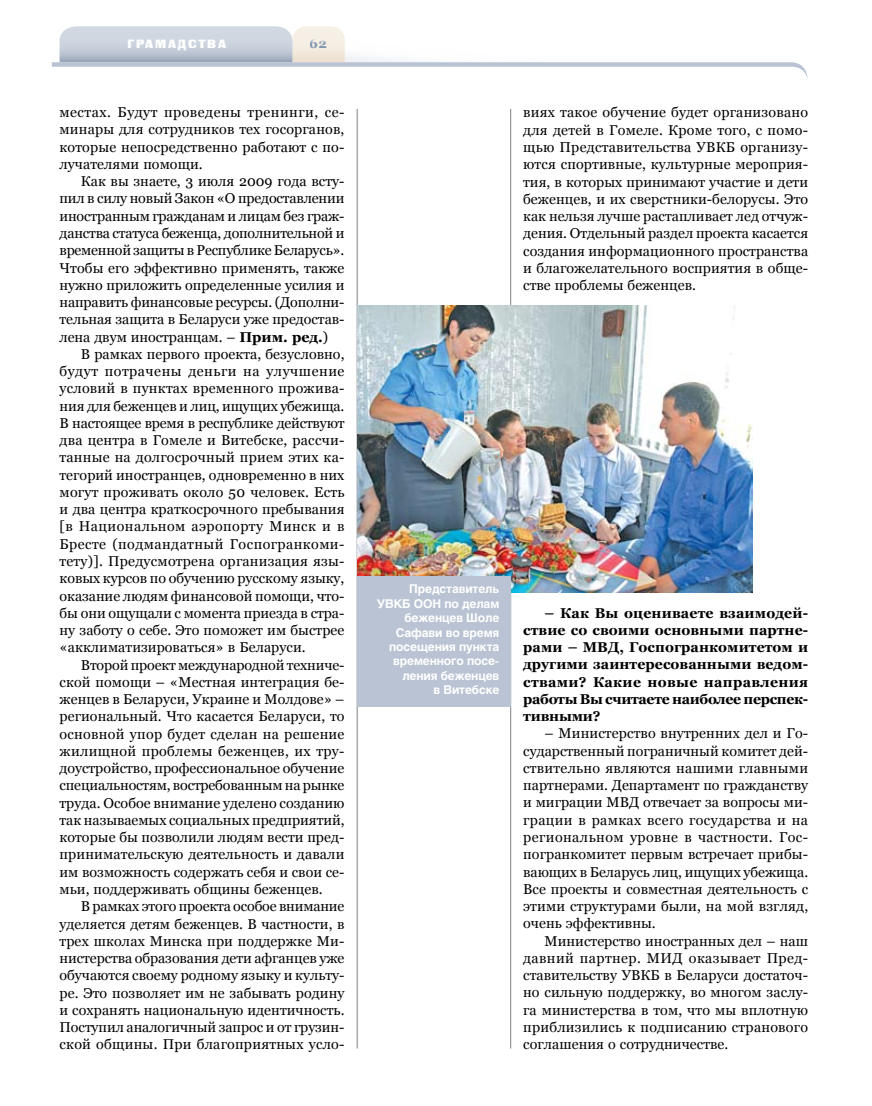
<style>
.page{position:relative;width:872px;height:1106px;background:#fff}
.page>*{position:absolute;margin:0;border:0;box-sizing:border-box;transform-origin:0 0}
.t1{font:14.25px/17.2px "Georgia";letter-spacing:.005em;color:#000;text-align:justify}
.t2{font:700 14.25px/17.2px "Georgia";letter-spacing:-.025em;color:#000;text-align:justify}
.t3{font:700 13.5px "Georgia";color:#8095af}
.t4{font:700 12px/14.4px "Helios";letter-spacing:-.01em;color:#fff;text-align:right}
.t5{font:12px "Black Grotesk C";letter-spacing:.15em;color:#fff}
.s1{font-weight:700}
</style>
<div class="page">
<svg style="left:52px;top:26px;width:755px;height:51px"></svg>
<hr style="left:357px;top:109px;width:1px;height:939px;background:#818084">
<hr style="left:510px;top:109px;width:1px;height:939px;background:#818084">
<img style="left:357px;top:305px;width:396px;height:287px">
<div style="left:357px;top:576px;width:153px;height:130px;background:#b9c3d3"></div>
<p class="t5" style="left:127px;top:36px;width:100px">грамадства</p>
<p class="t3" style="left:310px;top:35px;width:19px">62</p>
<p class="t1" style="left:60px;top:104px;width:286px">местах. Будут проведены тренинги, се&shy;минары для сотрудников тех госорганов, которые непосредственно работают с по&shy;лучателями помощи.</p>
<p class="t1" style="left:60px;top:173px;width:286px;text-indent:21px">Как вы знаете, 3 июля 2009 года всту&shy;пил в силу новый Закон «О предоставлении иностранным гражданам и лицам без граж&shy;данства статуса беженца, дополнительной и временной защиты в Республике Беларусь».<br>Чтобы его эффективно применять, также нужно приложить определенные усилия и направить финансовые ресурсы. (Дополни&shy;тельная защита в Беларуси уже предостав&shy;лена двум иностранцам. – <span class="s1">Прим. ред.</span>)</p>
<p class="t1" style="left:60px;top:345px;width:286px;text-indent:21px">В рамках первого проекта, безусловно, будут потрачены деньги на улучшение условий в пунктах временного прожива&shy;ния для беженцев и лиц, ищущих убежища.<br>В настоящее время в республике действуют два центра в Гомеле и Витебске, рассчи&shy;танные на долгосрочный прием этих ка&shy;тегорий иностранцев, одновременно в них могут проживать около 50 человек. Есть и два центра краткосрочного пребывания [в Национальном аэропорту Минск и в Бресте (подмандатный Госпогранкоми&shy;тету)]. Предусмотрена организация язы&shy;ковых курсов по обучению русскому языку, оказание людям финансовой помощи, что&shy;бы они ощущали с момента приезда в стра&shy;ну заботу о себе. Это поможет им быстрее «акклиматизироваться» в Беларуси.</p>
<p class="t1" style="left:60px;top:656px;width:286px;text-indent:21px">Второй проект международной техниче&shy;ской помощи – «Местная интеграция бе&shy;женцев в Беларуси, Украине и Молдове» – региональный. Что касается Беларуси, то основной упор будет сделан на решение жилищной проблемы беженцев, их тру&shy;доустройство, профессиональное обучение специальностям, востребованным на рынке труда. Особое внимание уделено созданию так называемых социальных предприятий, которые бы позволили людям вести пред&shy;принимательскую деятельность и давали им возможность содержать себя и свои се&shy;мьи, поддерживать общины беженцев.</p>
<p class="t1" style="left:60px;top:897px;width:286px;text-indent:21px">В рамках этого проекта особое внимание уделяется детям беженцев. В частности, в трех школах Минска при поддержке Ми&shy;нистерства образования дети афганцев уже обучаются своему родному языку и культу&shy;ре. Это позволяет им не забывать родину и сохранять национальную идентичность.<br>Поступил аналогичный запрос и от грузин&shy;ской общины. При благоприятных усло-</p>
<p class="t1" style="left:523px;top:104px;width:286px">виях такое обучение будет организовано для детей в Гомеле. Кроме того, с помо&shy;щью Представительства УВКБ организу&shy;ются спортивные, культурные мероприя&shy;тия, в которых принимают участие и дети беженцев, и их сверстники-белорусы. Это как нельзя лучше растапливает лед отчуж&shy;дения. Отдельный раздел проекта касается создания информационного пространства и благожелательного восприятия в обще&shy;стве проблемы беженцев.</p>
<p class="t4" style="left:377px;top:582px;width:124px">Представитель<br>УВКБ ООН по делам беженцев Шоле<br>Сафави во время посещения пункта временного посе&shy;ления беженцев<br>в Витебске</p>
<p class="t2" style="left:523px;top:604px;width:286px;text-indent:21px">– Как Вы оцениваете взаимодей&shy;ствие со своими основными партне&shy;рами – МВД, Госпогранкомитетом и другими заинтересованными ведом&shy;ствами? Какие новые направления работы Вы считаете наиболее перспек&shy;тивными?</p>
<p class="t1" style="left:523px;top:725px;width:286px;text-indent:21px">– Министерство внутренних дел и Го&shy;сударственный пограничный комитет дей&shy;ствительно являются нашими главными партнерами. Департамент по гражданству и миграции МВД отвечает за вопросы ми&shy;грации в рамках всего государства и на региональном уровне в частности. Гос&shy;погранкомитет первым встречает прибы&shy;вающих в Беларусь лиц, ищущих убежища.<br>Все проекты и совместная деятельность с этими структурами были, на мой взгляд, очень эффективны.</p>
<p class="t1" style="left:523px;top:932px;width:286px;text-indent:21px">Министерство иностранных дел – наш давний партнер. МИД оказывает Пред&shy;ставительству УВКБ в Беларуси достаточ&shy;но сильную поддержку, во многом заслу&shy;га министерства в том, что мы вплотную приблизились к подписанию странового соглашения о сотрудничестве.</p>
</div>
